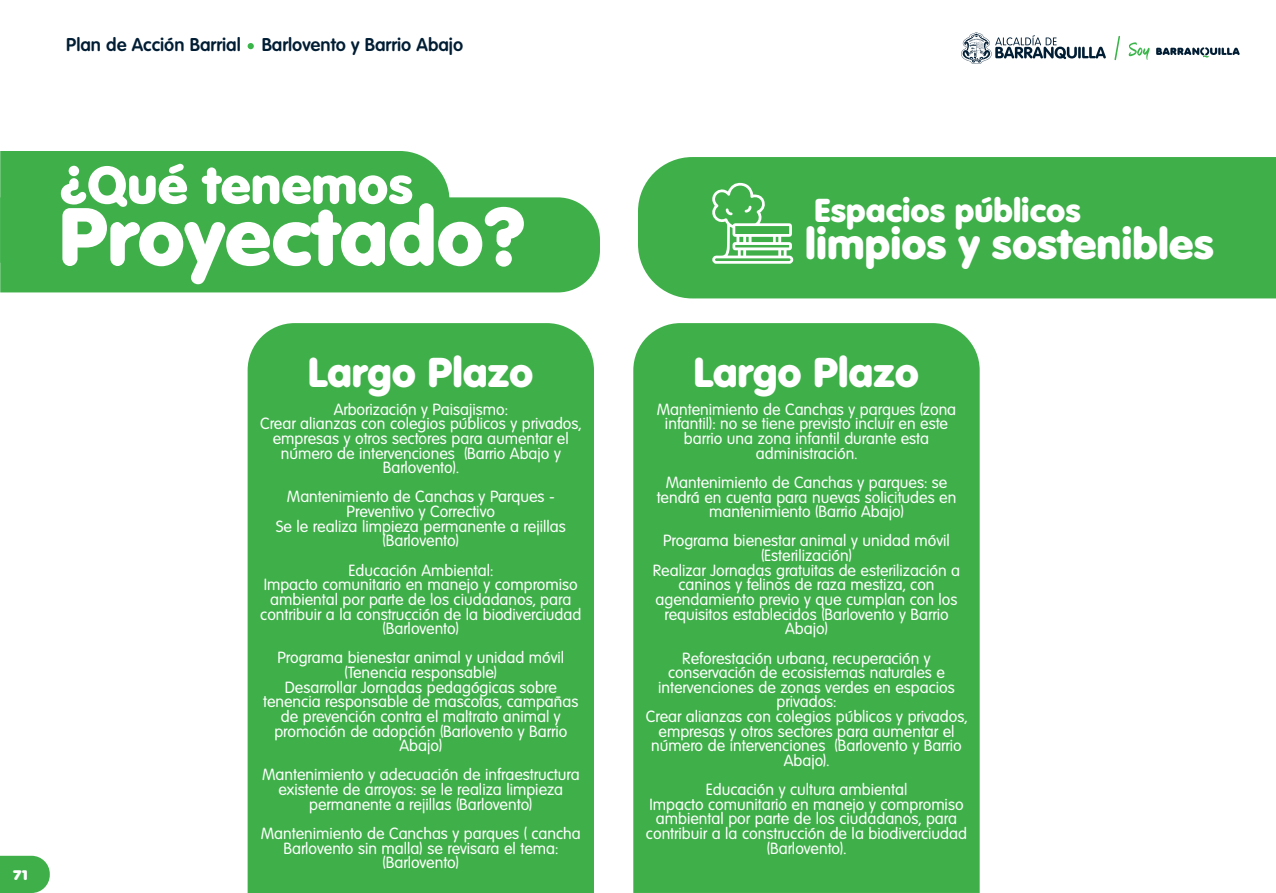
<style>
.page{position:relative;width:1276px;height:893px;background:#fff}
.page>*{position:absolute;margin:0;border:0;box-sizing:border-box;transform-origin:0 0}
.t1{font:800 79.2px "Volkswagen Serial";color:#fff}
.t2{font:800 51.52px "Volkswagen Serial";color:#fff}
.t3{font:800 42.07px "Volkswagen Serial";color:#fff}
.t4{font:800 40.5px "Volkswagen Serial";color:#fff}
.t5{font:800 32.18px "Volkswagen Serial";color:#fff}
.t6{font:700 18px "Volkswagen Serial";color:#011d34}
.t7{font:15.75px/14.6px "Volkswagen Serial";color:#fff;text-align:center}
.t8{font:900 13.5px "Volkswagen Serial";color:#fff}
</style>
<div class="page">
<div style="left:248px;top:323px;width:346px;height:570px;background:#3fb049"></div>
<div style="left:633px;top:323px;width:346px;height:570px;background:#3fb049"></div>
<svg style="left:0;top:856px;width:50px;height:37px;background:#4eb657"></svg>
<svg style="left:961px;top:32px;width:279px;height:32px"></svg>
<div style="left:638px;top:157px;width:638px;height:141px;background:#3fb049"></div>
<svg style="left:712px;top:182px;width:81px;height:82px"></svg>
<svg style="left:248px;top:43px;width:6px;height:6px"></svg>
<div style="left:0;top:197px;width:600px;height:95px;background:#3fb049"></div>
<div style="left:0;top:151px;width:449px;height:112px;background:#3fb049"></div>
<p class="t6" style="left:66px;top:34px;width:398px">Plan de Acción Barrial Barlovento y Barrio Abajo</p>
<p class="t8" style="left:13px;top:867px;width:19px">71</p>
<h2 class="t2" style="left:59px;top:152px;width:355px">¿Qué tenemos</h2>
<h1 class="t1" style="left:59px;top:187px;width:467px">Proyectado?</h1>
<h3 class="t5" style="left:814px;top:190px;width:268px">Espacios públicos</h3>
<h3 class="t3" style="left:805px;top:217px;width:410px">limpios y sostenibles</h3>
<h3 class="t4" style="left:308px;top:347px;width:227px">Largo Plazo</h3>
<h3 class="t4" style="left:694px;top:347px;width:227px">Largo Plazo</h3>
<p class="t7" style="left:260px;top:402px;width:323px">Arborización y Paisajismo:<br>Crear alianzas con colegios públicos y privados, empresas y otros sectores para aumentar el número de intervenciones (Barrio Abajo y Barlovento).</p>
<p class="t7" style="left:276px;top:490px;width:291px">Mantenimiento de Canchas y Parques -<br>Preventivo y Correctivo<br>Se le realiza limpieza permanente a rejillas (Barlovento)</p>
<p class="t7" style="left:260px;top:563px;width:323px">Educación Ambiental:<br>Impacto comunitario en manejo y compromiso ambiental por parte de los ciudadanos, para contribuir a la construcción de la biodiverciudad (Barlovento)</p>
<p class="t7" style="left:263px;top:651px;width:317px">Programa bienestar animal y unidad móvil (Tenencia responsable)<br>Desarrollar Jornadas pedagógicas sobre tenencia responsable de mascotas, campañas de prevención contra el maltrato animal y promoción de adopción (Barlovento y Barrio Abajo)</p>
<p class="t7" style="left:262px;top:768px;width:319px">Mantenimiento y adecuación de infraestructura existente de arroyos: se le realiza limpieza permanente a rejillas (Barlovento)</p>
<p class="t7" style="left:261px;top:826px;width:321px">Mantenimiento de Canchas y parques ( cancha<br>Barlovento sin malla) se revisara el tema: (Barlovento)</p>
<p class="t7" style="left:657px;top:402px;width:301px">Mantenimiento de Canchas y parques (zona infantil): no se tiene previsto incluir en este barrio una zona infantil durante esta administración.</p>
<p class="t7" style="left:656px;top:475px;width:301px">Mantenimiento de Canchas y parques: se tendrá en cuenta para nuevas solicitudes en mantenimiento (Barrio Abajo)</p>
<p class="t7" style="left:653px;top:534px;width:309px">Programa bienestar animal y unidad móvil (Esterilización)<br>Realizar Jornadas gratuitas de esterilización a caninos y felinos de raza mestiza, con agendamiento previo y que cumplan con los requisitos establecidos (Barlovento y Barrio Abajo)</p>
<p class="t7" style="left:646px;top:651px;width:323px">Reforestación urbana, recuperación y conservación de ecosistemas naturales e intervenciones de zonas verdes en espacios privados:<br>Crear alianzas con colegios públicos y privados, empresas y otros sectores para aumentar el número de intervenciones (Barlovento y Barrio Abajo).</p>
<p class="t7" style="left:646px;top:782px;width:323px">Educación y cultura ambiental<br>Impacto comunitario en manejo y compromiso ambiental por parte de los ciudadanos, para contribuir a la construcción de la biodiverciudad (Barlovento).</p>
</div>
